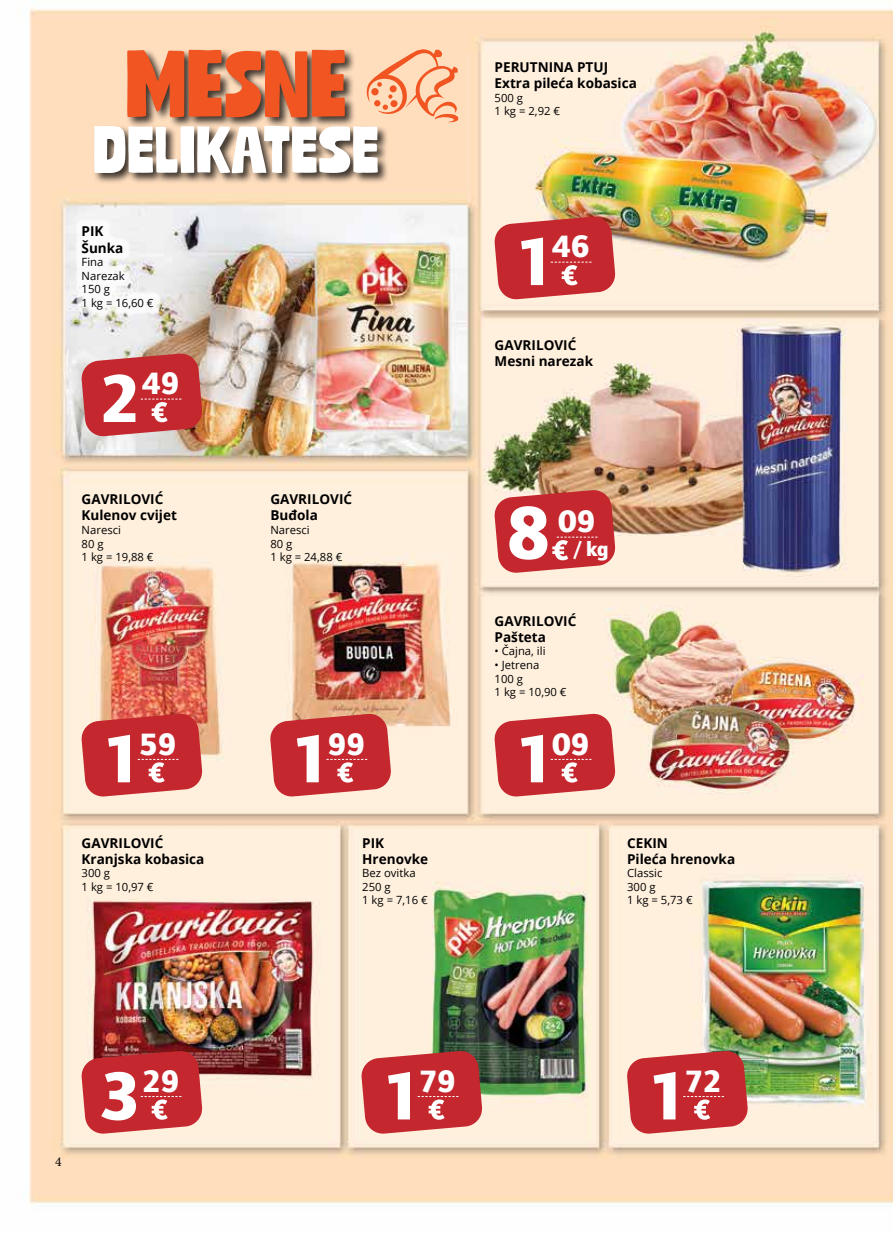
<style>
.page{position:relative;width:893px;height:1234px;background:#fff}
.page>*{position:absolute;margin:0;border:0;box-sizing:border-box;transform-origin:0 0}
.t1{font:900 91.05px "Mudstone Sans";color:#f05522}
.t2{font:700 76.5px "Foundry Journal";color:#fff}
.t3{font:900 63.3px "Mudstone Sans";color:#fff}
.t4{font:700 31.95px "Foundry Journal";color:#fff}
.t5{font:700 21px "Foundry Journal";color:#fff}
.t6{font:13.65px "Minion Pro";color:#000}
.t7{font:700 13.5px/16.2px "Open Sans";color:#000}
.t8{font:11.25px/13.5px "Open Sans";color:#000}
.s1{font-size:69.45px}
</style>
<div class="page">
<img style="left:28px;top:7px;width:865px;height:1198px">
<div style="left:92px;top:48px;width:297px;height:137px;background:#000;opacity:.75"></div>
<svg style="left:362px;top:47px;width:98px;height:76px;background:#fbc19d"></svg>
<div style="left:75px;top:219px;width:86px;height:98px;background:#fff;opacity:.75"></div>
<svg style="left:81px;top:353px;width:122px;height:84px;background:#c74346"></svg>
<svg style="left:81px;top:1049px;width:122px;height:85px;background:#c64043"></svg>
<svg style="left:494px;top:216px;width:122px;height:84px;background:#cc484a"></svg>
<svg style="left:81px;top:713px;width:122px;height:84px;background:#cc4546"></svg>
<svg style="left:494px;top:713px;width:122px;height:84px;background:#ce4b4d"></svg>
<svg style="left:626px;top:1049px;width:122px;height:85px;background:#cb4b4c"></svg>
<svg style="left:361px;top:1049px;width:122px;height:85px;background:#c8484a"></svg>
<svg style="left:270px;top:713px;width:122px;height:84px;background:#cd4849"></svg>
<svg style="left:494px;top:489px;width:122px;height:84px;background:#cc4748"></svg>
<h1 class="t1" style="left:125px;top:26px;width:223px">MESNE</h1>
<h3 class="t3" style="left:93px;top:109px;width:288px">DELIKATESE</h3>
<p class="t7" style="left:82px;top:223px;width:43px">PIK<br>Šunka</p>
<p class="t8" style="left:82px;top:255px;width:74px">Fina<br>Narezak<br>150 g<br>1 kg = 16,60 €</p>
<h3 class="t4" style="left:100px;top:364px;width:82px"><span class="s1">2</span>49</h3>
<p class="t7" style="left:82px;top:490px;width:97px">GAVRILOVIĆ<br>Kulenov cvijet</p>
<p class="t8" style="left:82px;top:522px;width:74px">Naresci<br>80 g<br>1 kg = 19,88 €</p>
<p class="t7" style="left:270px;top:490px;width:83px">GAVRILOVIĆ<br>Buđola</p>
<p class="t8" style="left:270px;top:522px;width:74px">Naresci<br>80 g<br>1 kg = 24,88 €</p>
<p class="t7" style="left:495px;top:59px;width:144px">PERUTNINA PTUJ<br>Extra pileća kobasica</p>
<p class="t8" style="left:495px;top:91px;width:67px">500 g<br>1 kg = 2,92 €</p>
<h3 class="t4" style="left:516px;top:227px;width:76px"><span class="s1">1</span>46</h3>
<p class="t7" style="left:495px;top:336px;width:100px">GAVRILOVIĆ<br>Mesni narezak</p>
<h2 class="t2" style="left:506px;top:487px;width:46px">8</h2>
<h3 class="t4" style="left:558px;top:502px;width:39px">09</h3>
<h3 class="t5" style="left:573px;top:536px;width:37px">/kg</h3>
<p class="t7" style="left:495px;top:612px;width:83px">GAVRILOVIĆ<br>Pašteta</p>
<p class="t8" style="left:495px;top:644px;width:52px">• Čajna, ili</p>
<p class="t8" style="left:495px;top:657px;width:74px">• Jetrena<br>100 g<br>1 kg = 10,90 €</p>
<h3 class="t4" style="left:103px;top:724px;width:76px"><span class="s1">1</span>59</h3>
<h3 class="t4" style="left:516px;top:724px;width:76px"><span class="s1">1</span>09</h3>
<h3 class="t4" style="left:291px;top:724px;width:76px"><span class="s1">1</span>99</h3>
<p class="t7" style="left:82px;top:834px;width:124px">GAVRILOVIĆ<br>Kranjska kobasica</p>
<p class="t8" style="left:82px;top:866px;width:74px">300 g<br>1 kg = 10,97 €</p>
<p class="t7" style="left:362px;top:834px;width:67px">PIK<br>Hrenovke</p>
<p class="t8" style="left:362px;top:866px;width:67px">Bez ovitka<br>250 g<br>1 kg = 7,16 €</p>
<p class="t7" style="left:627px;top:834px;width:110px">CEKIN<br>Pileća hrenovka</p>
<p class="t8" style="left:627px;top:866px;width:67px">Classic<br>300 g<br>1 kg = 5,73 €</p>
<p class="t6" style="left:55px;top:1151px;width:8px">4</p>
<h3 class="t4" style="left:100px;top:1061px;width:82px"><span class="s1">3</span>29</h3>
<h3 class="t4" style="left:382px;top:1061px;width:75px"><span class="s1">1</span>79</h3>
<h3 class="t4" style="left:648px;top:1061px;width:75px"><span class="s1">1</span>72</h3>
</div>
